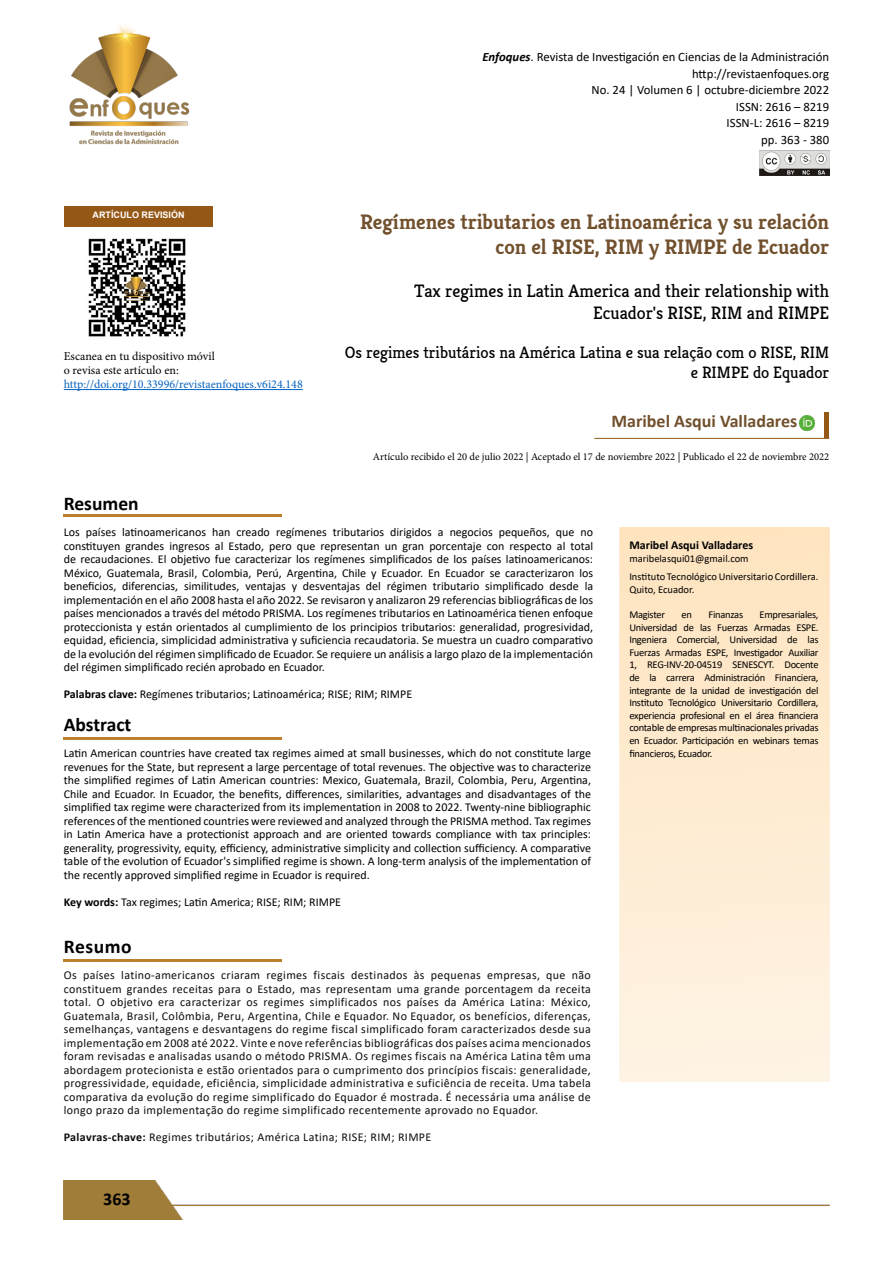
<style>
.page{position:relative;width:893px;height:1263px;background:#fff}
.page>*{position:absolute;margin:0;border:0;box-sizing:border-box;transform-origin:0 0}
.t1{font:700 21px/25.2px "Kreon";color:#71502d;text-align:right}
.t2{font:700 19.5px "Calibri";color:#000}
.t3{font:18px/21.6px "Kreon";color:#000;text-align:right}
.t4{font:700 18px "Calibri";color:#71502d}
.t5{font:700 18px "Calibri";color:#000}
.t6{font:16.5px/19.8px "Kreon";color:#000;text-align:right}
.t7{font:12.75px/16.5px "Calibri";color:#000;text-align:right}
.t8{font:12px/13.5px "Calibri";color:#000;text-align:justify}
.t9{font:12px/13.5px "Calibri";letter-spacing:.03em;color:#0d0d0d;text-align:justify}
.t10{font:12px/14.4px "Minion Pro";color:#000}
.t11{font:12px "Minion Pro";color:#0563c1}
.t12{font:700 12px "Calibri";color:#000}
.t13{font:10.5px/12.6px "Calibri";letter-spacing:-.01em;color:#000}
.t14{font:10.5px "Minion Pro";color:#000}
.t15{font:700 9px "Arial";color:#fff}
.s1{font-weight:700;font-style:italic}
.s2{font-weight:700}
</style>
<div class="page">
<img style="left:64px;top:1180px;width:765px;height:39px">
<img style="left:759px;top:151px;width:70px;height:25px">
<img style="left:69px;top:24px;width:121px;height:121px">
<hr style="left:64px;top:514px;width:218px;height:3px;background:#bb8029">
<hr style="left:64px;top:737px;width:218px;height:2px;background:#bb8029">
<hr style="left:64px;top:959px;width:218px;height:2px;background:#bb8029">
<div style="left:824px;top:412px;width:5px;height:26px;background:#955715"></div>
<hr style="left:594px;top:438px;width:235px;height:1px;background:#955715">
<div style="left:64px;top:206px;width:149px;height:21px;background:#955715"></div>
<hr style="left:64px;top:389px;width:239px;height:1px;background:#0563c1">
<img style="left:800px;top:416px;width:14px;height:14px">
<img style="left:88px;top:238px;width:98px;height:99px">
<p class="t15" style="left:93px;top:208px;width:94px">ARTÍCULO REVISIÓN</p>
<p class="t10" style="left:64px;top:349px;width:152px">Escanea en tu dispositivo móvil o revisa este artículo en:</p>
<p class="t11" style="left:64px;top:376px;width:241px">http://doi.org/10.33996/revistaenfoques.v6i24.148</p>
<h2 class="t2" style="left:64px;top:490px;width:76px">Resumen</h2>
<p class="t7" style="left:482px;top:48px;width:348px"><span class="s1">Enfoques</span>. Revista de Investigación en Ciencias de la Administración http://revistaenfoques.org<br>No. 24 | Volumen 6 | octubre-diciembre 2022<br>ISSN: 2616 – 8219<br>ISSN-L: 2616 – 8219<br>pp. 363 - 380</p>
<h1 class="t1" style="left:360px;top:209px;width:471px">Regímenes tributarios en Latinoamérica y su relación con el RISE, RIM y RIMPE de Ecuador</h1>
<h3 class="t3" style="left:414px;top:280px;width:416px">Tax regimes in Latin America and their relationship with<br>Ecuador's RISE, RIM and RIMPE</h3>
<h3 class="t6" style="left:345px;top:343px;width:486px">Os regimes tributários na América Latina e sua relação com o RISE, RIM e RIMPE do Equador</h3>
<h3 class="t4" style="left:611px;top:409px;width:187px">Maribel Asqui Valladares</h3>
<p class="t14" style="left:373px;top:449px;width:458px">Artículo recibido el 20 de julio 2022 | Aceptado el 17 de noviembre 2022 | Publicado el 22 de noviembre 2022</p>
<p class="t8" style="left:64px;top:525px;width:531px">Los países latinoamericanos han creado regímenes tributarios dirigidos a negocios pequeños, que no constituyen grandes ingresos al Estado, pero que representan un gran porcentaje con respecto al total de recaudaciones. El objetivo fue caracterizar los regímenes simplificados de los países latinoamericanos:<br>México, Guatemala, Brasil, Colombia, Perú, Argentina, Chile y Ecuador. En Ecuador se caracterizaron los beneficios, diferencias, similitudes, ventajas y desventajas del régimen tributario simplificado desde la implementación en el año 2008 hasta el año 2022. Se revisaron y analizaron 29 referencias bibliográficas de los países mencionados a través del método PRISMA. Los regímenes tributarios en Latinoamérica tienen enfoque proteccionista y están orientados al cumplimiento de los principios tributarios: generalidad, progresividad, equidad, eficiencia, simplicidad administrativa y suficiencia recaudatoria. Se muestra un cuadro comparativo de la evolución del régimen simplificado de Ecuador. Se requiere un análisis a largo plazo de la implementación del régimen simplificado recién aprobado en Ecuador.</p>
<p class="t8" style="left:64px;top:687px;width:350px"><span class="s2">Palabras clave:</span> Regímenes tributarios; Latinoamérica; RISE; RIM; RIMPE</p>
<h2 class="t2" style="left:64px;top:710px;width:69px">Abstract</h2>
<p class="t8" style="left:64px;top:746px;width:529px">Latin American countries have created tax regimes aimed at small businesses, which do not constitute large revenues for the State, but represent a large percentage of total revenues. The objective was to characterize the simplified regimes of Latin American countries: Mexico, Guatemala, Brazil, Colombia, Peru, Argentina, Chile and Ecuador. In Ecuador, the benefits, differences, similarities, advantages and disadvantages of the simplified tax regime were characterized from its implementation in 2008 to 2022. Twenty-nine bibliographic references of the mentioned countries were reviewed and analyzed through the PRISMA method. Tax regimes in Latin America have a protectionist approach and are oriented towards compliance with tax principles: generality, progressivity, equity, efficiency, administrative simplicity and collection sufficiency. A comparative table of the evolution of Ecuador's simplified regime is shown. A long-term analysis of the implementation of the recently approved simplified regime in Ecuador is required.</p>
<p class="t8" style="left:64px;top:894px;width:279px"><span class="s2">Key words:</span> Tax regimes; Latin America; RISE; RIM; RIMPE</p>
<h2 class="t2" style="left:64px;top:933px;width:70px">Resumo</h2>
<p class="t9" style="left:64px;top:968px;width:529px">Os países latino-americanos criaram regimes fiscais destinados às pequenas empresas, que não constituem grandes receitas para o Estado, mas representam uma grande porcentagem da receita total. O objetivo era caracterizar os regimes simplificados nos países da América Latina: México, Guatemala, Brasil, Colômbia, Peru, Argentina, Chile e Equador. No Equador, os benefícios, diferenças, semelhanças, vantagens e desvantagens do regime fiscal simplificado foram caracterizados desde sua implementação em 2008 até 2022. Vinte e nove referências bibliográficas dos países acima mencionados foram revisadas e analisadas usando o método PRISMA. Os regimes fiscais na América Latina têm uma abordagem protecionista e estão orientados para o cumprimento dos princípios fiscais: generalidade, progressividade, equidade, eficiência, simplicidade administrativa e suficiência de receita. Uma tabela comparativa da evolução do regime simplificado do Equador é mostrada. É necessária uma análise de longo prazo da implementação do regime simplificado recentemente aprovado no Equador.</p>
<p class="t9" style="left:64px;top:1130px;width:369px"><span class="s2">Palavras-chave:</span> Regimes tributários; América Latina; RISE; RIM; RIMPE</p>
<h3 class="t5" style="left:103px;top:1186px;width:29px">363</h3>
<p class="t12" style="left:629px;top:537px;width:125px">Maribel Asqui Valladares</p>
<p class="t13" style="left:629px;top:549px;width:191px;line-height:18.6px">maribelasqui01@gmail.com<br>Instituto Tecnológico Universitario Cordillera.</p>
<p class="t13" style="left:629px;top:583px;width:67px">Quito, Ecuador.</p>
<p class="t13" style="left:629px;top:608px;width:37px">Magister</p>
<p class="t13" style="left:682px;top:608px;width:12px">en</p>
<p class="t13" style="left:709px;top:608px;width:36px">Finanzas</p>
<p class="t13" style="left:629px;top:608px;width:191px;text-align:justify;text-indent:130px">Empresariales, Universidad de las Fuerzas Armadas ESPE.<br>Ingeniera Comercial, Universidad de las Fuerzas Armadas ESPE, Investigador Auxiliar 1, REG-INV-20-04519 SENESCYT. Docente de la carrera Administración Financiera, integrante de la unidad de investigación del Instituto Tecnológico Universitario Cordillera, experiencia profesional en el área financiera contable de empresas multinacionales privadas en Ecuador. Participación en webinars temas financieros, Ecuador.</p>
</div>
